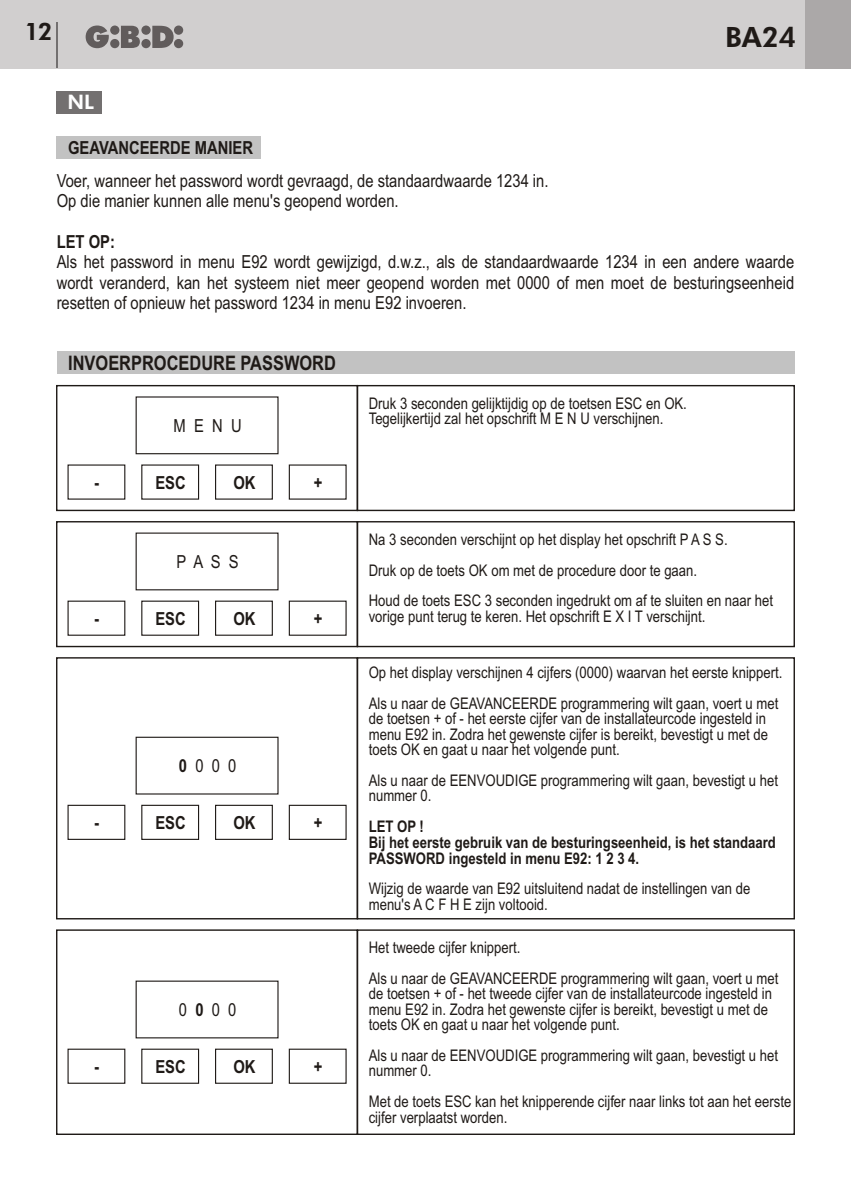
<style>
.page{position:relative;width:851px;height:1191px;background:#fff}
.page>*{position:absolute;margin:0;border:0;box-sizing:border-box;transform-origin:0 0}
.t1{font:800 28px "Futura BT";color:#1f1a17}
.t2{font:800 24px "Futura BT";color:#1f1a17}
.t3{font:700 20px "Arial Narrow";color:#1f1a17}
.t4{font:800 20px "Futura BT";color:#fff}
.t5{font:18px/20.4px "Arial Narrow";color:#1f1a17}
.t6{font:700 18px "Arial Narrow";color:#1f1a17}
.t7{font:16px/15.4px "Arial Narrow";color:#1f1a17}
.t8{font:700 16px/15.6px "Arial Narrow";color:#1f1a17}
.s1{font-weight:700}
</style>
<div class="page">
<div style="left:0;top:0;width:850px;height:68px;background:#d1cfcf"></div>
<div style="left:805px;top:0;width:45px;height:68px;background:#aba8a8"></div>
<svg style="left:86px;top:26px;width:97px;height:22px"></svg>
<hr style="left:56px;top:23px;width:2px;height:45px;background:#737070">
<hr style="left:850px;top:0;width:1px;height:68px;background:#aba8a8">
<div style="left:57px;top:91px;width:45px;height:22px;background:#737070"></div>
<div style="left:57px;top:136px;width:204px;height:23px;background:#c2c2c2"></div>
<div style="left:57px;top:351px;width:737px;height:23px;background:#c2c2c2"></div>
<div style="left:56px;top:521px;width:302px;height:126px;border:1px solid #1f1a17"></div>
<div style="left:356px;top:521px;width:438px;height:126px;border:1px solid #1f1a17"></div>
<div style="left:135px;top:532px;width:143px;height:58px;border:1px solid #1f1a17"></div>
<div style="left:141px;top:600px;width:58px;height:36px;border:1px solid #1f1a17"></div>
<div style="left:67px;top:600px;width:58px;height:36px;border:1px solid #1f1a17"></div>
<div style="left:215px;top:600px;width:58px;height:36px;border:1px solid #1f1a17"></div>
<div style="left:289px;top:600px;width:57px;height:36px;border:1px solid #1f1a17"></div>
<div style="left:56px;top:657px;width:302px;height:262px;border:1px solid #1f1a17"></div>
<div style="left:356px;top:657px;width:438px;height:262px;border:1px solid #1f1a17"></div>
<div style="left:135px;top:736px;width:143px;height:58px;border:1px solid #1f1a17"></div>
<div style="left:141px;top:804px;width:58px;height:36px;border:1px solid #1f1a17"></div>
<div style="left:67px;top:804px;width:58px;height:36px;border:1px solid #1f1a17"></div>
<div style="left:215px;top:804px;width:58px;height:36px;border:1px solid #1f1a17"></div>
<div style="left:289px;top:804px;width:57px;height:36px;border:1px solid #1f1a17"></div>
<div style="left:56px;top:929px;width:302px;height:206px;border:1px solid #1f1a17"></div>
<div style="left:356px;top:929px;width:438px;height:206px;border:1px solid #1f1a17"></div>
<div style="left:141px;top:1048px;width:58px;height:35px;border:1px solid #1f1a17"></div>
<div style="left:67px;top:1048px;width:58px;height:35px;border:1px solid #1f1a17"></div>
<div style="left:215px;top:1048px;width:58px;height:35px;border:1px solid #1f1a17"></div>
<div style="left:289px;top:1048px;width:57px;height:35px;border:1px solid #1f1a17"></div>
<div style="left:56px;top:385px;width:302px;height:126px;border:1px solid #1f1a17"></div>
<div style="left:356px;top:385px;width:438px;height:126px;border:1px solid #1f1a17"></div>
<div style="left:135px;top:396px;width:143px;height:58px;border:1px solid #1f1a17"></div>
<div style="left:215px;top:464px;width:58px;height:35px;border:1px solid #1f1a17"></div>
<h2 class="t2" style="left:24px;top:22px;width:29px">12</h2>
<h1 class="t1" style="left:725px;top:26px;width:73px">BA24</h1>
<p class="t4" style="left:67px;top:94px;width:28px">NL</p>
<p class="t6" style="left:68px;top:141px;width:186px">GEAVANCEERDE MANIER</p>
<p class="t5" style="left:57px;top:172px;width:493px">Voer, wanneer het password wordt gevraagd, de standaardwaarde 1234 in.<br>Op die manier kunnen alle menu's geopend worden.</p>
<p class="t6" style="left:57px;top:235px;width:60px">LET OP:</p>
<p class="t5" style="left:57px;top:254px;width:739px;text-align:justify">Als het password in menu E92 wordt gewijzigd, d.w.z., als de standaardwaarde 1234 in een andere waarde wordt veranderd, kan het systeem niet meer geopend worden met 0000 of men moet de besturingseenheid resetten of opnieuw het password 1234 in menu E92 invoeren.</p>
<p class="t3" style="left:68px;top:355px;width:269px">INVOERPROCEDURE PASSWORD</p>
<p class="t5" style="left:173px;top:417px;width:70px">M E N U</p>
<p class="t6" style="left:94px;top:475px;width:6px">-</p>
<p class="t6" style="left:155px;top:475px;width:32px">ESC</p>
<p class="t6" style="left:233px;top:475px;width:24px">OK</p>
<p class="t6" style="left:314px;top:475px;width:10px">+</p>
<p class="t5" style="left:176px;top:553px;width:64px">P A S S</p>
<p class="t6" style="left:94px;top:611px;width:6px">-</p>
<p class="t6" style="left:155px;top:611px;width:32px">ESC</p>
<p class="t6" style="left:233px;top:611px;width:24px">OK</p>
<p class="t6" style="left:314px;top:611px;width:10px">+</p>
<p class="t5" style="left:179px;top:757px;width:59px"><span class="s1">0</span> 0 0 0</p>
<p class="t6" style="left:94px;top:815px;width:6px">-</p>
<p class="t6" style="left:155px;top:815px;width:32px">ESC</p>
<p class="t6" style="left:233px;top:815px;width:24px">OK</p>
<p class="t6" style="left:314px;top:815px;width:10px">+</p>
<p class="t5" style="left:179px;top:1001px;width:59px">0 <span class="s1">0</span> 0 0</p>
<p class="t6" style="left:94px;top:1059px;width:6px">-</p>
<p class="t6" style="left:155px;top:1059px;width:32px">ESC</p>
<p class="t6" style="left:233px;top:1059px;width:24px">OK</p>
<p class="t6" style="left:314px;top:1059px;width:10px">+</p>
<p class="t7" style="left:369px;top:397px;width:319px">Druk 3 seconden gelijktijdig op de toetsen ESC en OK.<br>Tegelijkertijd zal het opschrift M E N U verschijnen.</p>
<p class="t7" style="left:369px;top:525px;width:406px;line-height:30.8px">Na 3 seconden verschijnt op het display het opschrift P A S S.<br>Druk op de toets OK om met de procedure door te gaan.<br>Houd de toets ESC 3 seconden ingedrukt om af te sluiten en naar het</p>
<p class="t7" style="left:369px;top:610px;width:338px">vorige punt terug te keren. Het opschrift E X I T verschijnt.</p>
<p class="t7" style="left:369px;top:658px;width:415px;line-height:30.8px">Op het display verschijnen 4 cijfers (0000) waarvan het eerste knippert.<br>Als u naar de GEAVANCEERDE programmering wilt gaan, voert u met</p>
<p class="t7" style="left:369px;top:712px;width:400px;text-align:justify">de toetsen + of - het eerste cijfer van de installateurcode ingesteld in menu E92 in. Zodra het gewenste cijfer is bereikt, bevestigt u met de toets OK en gaat u naar het volgende punt.</p>
<p class="t7" style="left:369px;top:774px;width:411px">Als u naar de EENVOUDIGE programmering wilt gaan, bevestigt u het nummer 0.</p>
<p class="t8" style="left:369px;top:820px;width:408px">LET OP !<br>Bij het eerste gebruik van de besturingseenheid, is het standaard<br>PASSWORD ingesteld in menu E92: 1 2 3 4.</p>
<p class="t7" style="left:369px;top:882px;width:383px">Wijzig de waarde van E92 uitsluitend nadat de instellingen van de menu's A C F H E zijn voltooid.</p>
<p class="t7" style="left:369px;top:933px;width:411px;line-height:30.8px">Het tweede cijfer knippert.<br>Als u naar de GEAVANCEERDE programmering wilt gaan, voert u met</p>
<p class="t7" style="left:369px;top:987px;width:404px">de toetsen + of - het tweede cijfer van de installateurcode ingesteld in menu E92 in. Zodra het gewenste cijfer is bereikt, bevestigt u met de toets OK en gaat u naar het volgende punt.</p>
<p class="t7" style="left:369px;top:1049px;width:411px">Als u naar de EENVOUDIGE programmering wilt gaan, bevestigt u het nummer 0.</p>
<p class="t7" style="left:369px;top:1095px;width:424px">Met de toets ESC kan het knipperende cijfer naar links tot aan het eerste cijfer verplaatst worden.</p>
</div>
